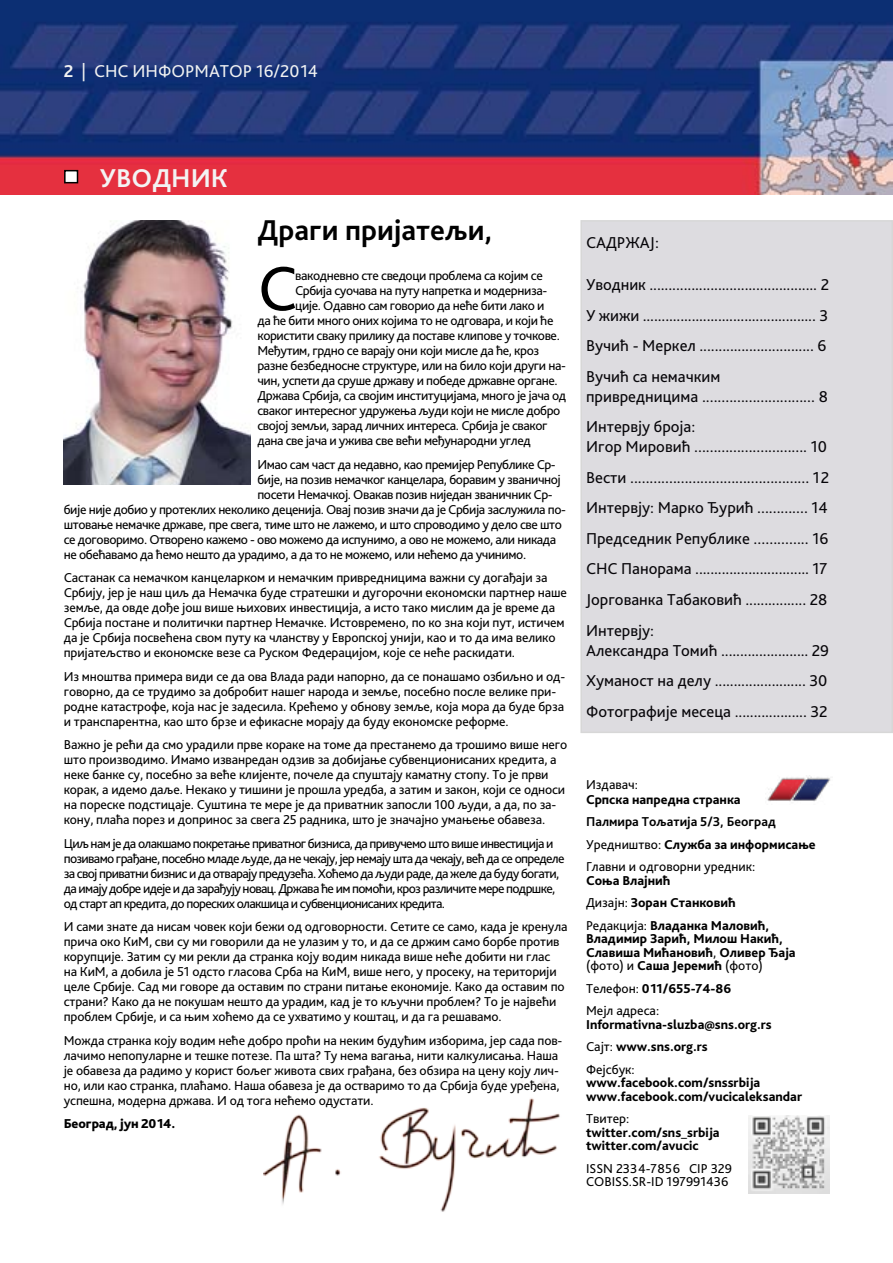
<style>
.page{position:relative;width:893px;height:1263px;background:#fff}
.page>*{position:absolute;margin:0;border:0;box-sizing:border-box;transform-origin:0 0}
.t1{font:65.55px "Bliss Pro";color:#000}
.t2{font:700 30px "Bliss Pro";color:#000}
.t3{font:700 27px "Bliss Pro";color:#f3f3f3}
.t4{font:18px "Bliss Pro";color:#f0f1f1}
.t5{font:16.5px/30.6px "Bliss Pro";color:#000}
.t6{font:13.5px/15px "Bliss Pro";letter-spacing:-.01em;color:#000}
.t7{font:13.5px "Bliss Pro";letter-spacing:-.03em;color:#000}
.t8{font:13.5px/15px "Bliss Pro";letter-spacing:-.05em;color:#000}
.t9{font:800 13.5px/22.5px "Bliss Pro";color:#000}
.t10{font:800 13.5px "Bliss Pro";letter-spacing:-.01em;color:#000}
.s1{font-weight:700}
.s2{font-weight:800}
.s3{font-weight:400}
</style>
<div class="page">
<img style="left:263px;top:1078px;width:297px;height:134px">
<img style="left:0;top:0;width:893px;height:195px">
<div style="left:65px;top:171px;width:12px;height:12px;background:#fff"></div>
<div style="left:64px;top:170px;width:14px;height:13px;border:2px solid #000"></div>
<img style="left:749px;top:1116px;width:80px;height:78px">
<img style="left:767px;top:775px;width:64px;height:26px">
<img style="left:64px;top:220px;width:186px;height:265px">
<div style="left:581px;top:221px;width:311px;height:511px;background:#dddce0"></div>
<h3 class="t4" style="left:64px;top:59px;width:256px"><span class="s1">2</span> | СНС ИНФОРМАТОР 16/2014</h3>
<h3 class="t3" style="left:100px;top:161px;width:129px">УВОДН ИК</h3>
<h2 class="t2" style="left:257px;top:212px;width:237px">Драги пријатељи,</h2>
<h1 class="t1" style="left:257px;top:248px;width:41px">С</h1>
<p class="t7" style="left:295px;top:267px;width:249px">вакодневно сте сведоци проблема са којим се</p>
<p class="t7" style="left:295px;top:282px;width:254px">Србија суочава на путу напретка и модерниза-</p>
<p class="t7" style="left:295px;top:297px;width:251px">ције. Одавно сам говорио да неће бити лако и</p>
<p class="t7" style="left:257px;top:312px;width:298px">да ће бити много оних којима то не одговара, и који ће</p>
<p class="t7" style="left:257px;top:327px;width:304px">користити сваку прилику да поставе клипове у точкове.</p>
<p class="t7" style="left:257px;top:342px;width:283px">Међутим, грдно се варају они који мисле да ће, кроз</p>
<p class="t7" style="left:257px;top:357px;width:310px">разне безбедносне структуре, или на било који други на-</p>
<p class="t7" style="left:257px;top:372px;width:302px">чин, успети да сруше државу и победе државне органе.</p>
<p class="t7" style="left:257px;top:387px;width:310px">Држава Србија, са својим институцијама, много је јача од</p>
<p class="t7" style="left:257px;top:402px;width:304px">сваког интересног удружења људи који не мисле добро</p>
<p class="t7" style="left:257px;top:417px;width:292px">својој земљи, зарад личних интереса. Србија је сваког</p>
<p class="t7" style="left:257px;top:432px;width:275px">дана све јача и ужива све већи међународни углед</p>
<p class="t7" style="left:257px;top:456px;width:300px">Имао сам част да недавно, као премијер Републике Ср-</p>
<p class="t7" style="left:257px;top:471px;width:305px">бије, на позив немачког канцелара, боравим у званичној</p>
<p class="t7" style="left:257px;top:486px;width:297px">посети Немачкој. Овакав позив ниједан званичник Ср-</p>
<p class="t7" style="left:64px;top:501px;width:504px">бије није добио у протеклих неколико деценија. Овај позив значи да је Србија заслужила по-</p>
<p class="t7" style="left:64px;top:516px;width:500px">штовање немачке државе, пре свега, тиме што не лажемо, и што спроводимо у дело све што</p>
<p class="t7" style="left:64px;top:531px;width:494px">се договоримо. Отворено кажемо - ово можемо да испунимо, а ово не можемо, али никада</p>
<p class="t7" style="left:64px;top:546px;width:464px">не обећавамо да ћемо нешто да урадимо, а да то не можемо, или нећемо да учинимо.</p>
<p class="t6" style="left:64px;top:570px;width:505px">Састанак са немачком канцеларком и немачким привредницима важни су догађаји за Србију, јер је наш циљ да Немачка буде стратешки и дугорочни економски партнер наше земље, да овде дође још више њихових инвестиција, а исто тако мислим да је време да Србија постане и политички партнер Немачке. Истовремено, по ко зна који пут, истичем да је Србија посвећена свом путу ка чланству у Европској унији, као и то да има велико пријатељство и економске везе са Руском Федерацијом, које се неће раскидати.</p>
<p class="t6" style="left:64px;top:668px;width:503px">Из мноштва примера види се да ова Влада ради напорно, да се понашамо озбиљно и од&shy;говорно, да се трудимо за добробит нашег народа и земље, посебно после велике при&shy;родне катастрофе, која нас је задесила. Крећемо у обнову земље, која мора да буде брза и транспарентна, као што брзе и ефикасне морају да буду економске реформе.</p>
<p class="t6" style="left:64px;top:737px;width:505px">Важно је рећи да смо урадили прве кораке на томе да престанемо да трошимо више него што производимо. Имамо изванредан одзив за добијање субвенционисаних кредита, а неке банке су, посебно за веће клијенте, почеле да спуштају каматну стопу. То је први корак, а идемо даље. Некако у тишини је прошла уредба, а затим и закон, који се односи на пореске подстицаје. Суштина те мере је да приватник запосли 100 људи, а да, по за&shy;кону, плаћа порез и допринос за свега 25 радника, што је значајно умањење обавеза.</p>
<p class="t8" style="left:64px;top:835px;width:502px">Циљ нам је да олакшамо покретање приватног бизниса, да привучемо што више инвестиција и позивамо грађане, посебно младе људе, да не чекају, јер немају шта да чекају, већ да се определе за свој приватни бизнис и да отварају предузећа. Хоћемо да људи раде, да желе да буду богати, да имају добре идеје и да зарађују новац. Држава ће им помоћи, кроз различите мере подршке, од старт ап кредита, до пореских олакшица и субвенционисаних кредита.</p>
<p class="t6" style="left:64px;top:919px;width:505px">И сами знате да нисам човек који бежи од одговорности. Сетите се само, када је кренула прича око КиМ, сви су ми говорили да не улазим у то, и да се држим само борбе против корупције. Затим су ми рекли да странка коју водим никада више неће добити ни глас<br>на КиМ, а добила је 51 одсто гласова Срба на КиМ, више него, у просеку, на територији целе Србије. Сад ми говоре да оставим по страни питање економије. Како да оставим по страни? Како да не покушам нешто да урадим, кад је то кључни проблем? То је највећи проблем Србије, и са њим хоћемо да се ухватимо у коштац, и да га решавамо.</p>
<p class="t6" style="left:64px;top:1032px;width:500px">Можда странка коју водим неће добро проћи на неким будућим изборима, јер сада пов&shy;лачимо непопуларне и тешке потезе. Па шта? Ту нема вагања, нити калкулисања. Наша је обавеза да радимо у корист бољег живота свих грађана, без обзира на цену коју лич&shy;но, или као странка, плаћамо. Наша обавеза је да остваримо то да Србија буде уређена, успешна, модерна држава. И од тога нећемо одустати.</p>
<p class="t10" style="left:64px;top:1115px;width:113px">Београд, јун 2014.</p>
<p class="t5" style="left:586px;top:226px;width:74px">САДРЖАЈ:</p>
<p class="t5" style="left:586px;top:268px;width:245px">Уводник ............................................ 2<br>У жижи .............................................. 3<br>Вучић - Меркел .............................. 6<br>Вучић са немачким</p>
<p class="t5" style="left:586px;top:380px;width:243px">привредницима ............................. 8<br>Интервју броја:</p>
<p class="t5" style="left:586px;top:431px;width:245px">Игор Мировић ............................. 10<br>Вести .............................................. 12<br>Интервју: Марко Ђурић ............. 14<br>Председник Републике .............. 16<br>СНС Панорама .............................. 17<br>Јоргованка Табаковић ................ 28<br>Интервју:</p>
<p class="t5" style="left:586px;top:634px;width:245px;text-align:justify">Александра Томић ....................... 29<br>Хуманост на делу ........................ 30<br>Фотографије месеца ................... 32</p>
<p class="t6" style="left:586px;top:776px;width:53px">Издавач:</p>
<p class="t9" style="left:586px;top:788px;width:156px">Српска напредна странка</p>
<p class="t6" style="left:586px;top:810px;width:231px;line-height:22.5px"><span class="s1">Палмира Тољатија 5/3, Београд<br></span>Уредништво: <span class="s2">Служба за информисање<br></span>Главни и одговорни уредник:</p>
<p class="t9" style="left:586px;top:869px;width:185px">Соња Влајнић<br><span class="s3">Дизајн:</span> Зоран Станковић<br><span class="s3">Редакција:</span> Владанка Маловић,</p>
<p class="t9" style="left:586px;top:932px;width:211px;line-height:13.5px">Владимир Зарић, Милош Накић,<br>Славиша Мићановић<span class="s3">,</span> Оливер Ђаја <span class="s3">(фото) и</span> Саша Јеремић <span class="s3">(фото)</span></p>
<p class="t6" style="left:586px;top:977px;width:147px;line-height:22.5px">Телефон: <span class="s2">011/655-74-86<br></span>Мејл адреса:</p>
<p class="t9" style="left:586px;top:1013px;width:187px">Informativna-sluzba@sns.org.rs<br><span class="s3">Сајт:</span> www.sns.org.rs<br><span class="s3">Фејсбук:</span></p>
<p class="t9" style="left:586px;top:1076px;width:218px;line-height:13.5px">www.facebook.com/snssrbija www.facebook.com/vucicaleksandar</p>
<p class="t6" style="left:586px;top:1111px;width:45px">Твитер:</p>
<p class="t9" style="left:586px;top:1125px;width:135px;line-height:13.5px">twitter.com/sns_srbija twitter.com/avucic</p>
<p class="t6" style="left:586px;top:1161px;width:148px;line-height:13.5px">ISSN 2334-7856 CIP 329<br>COBISS.SR-ID 197991436</p>
</div>
